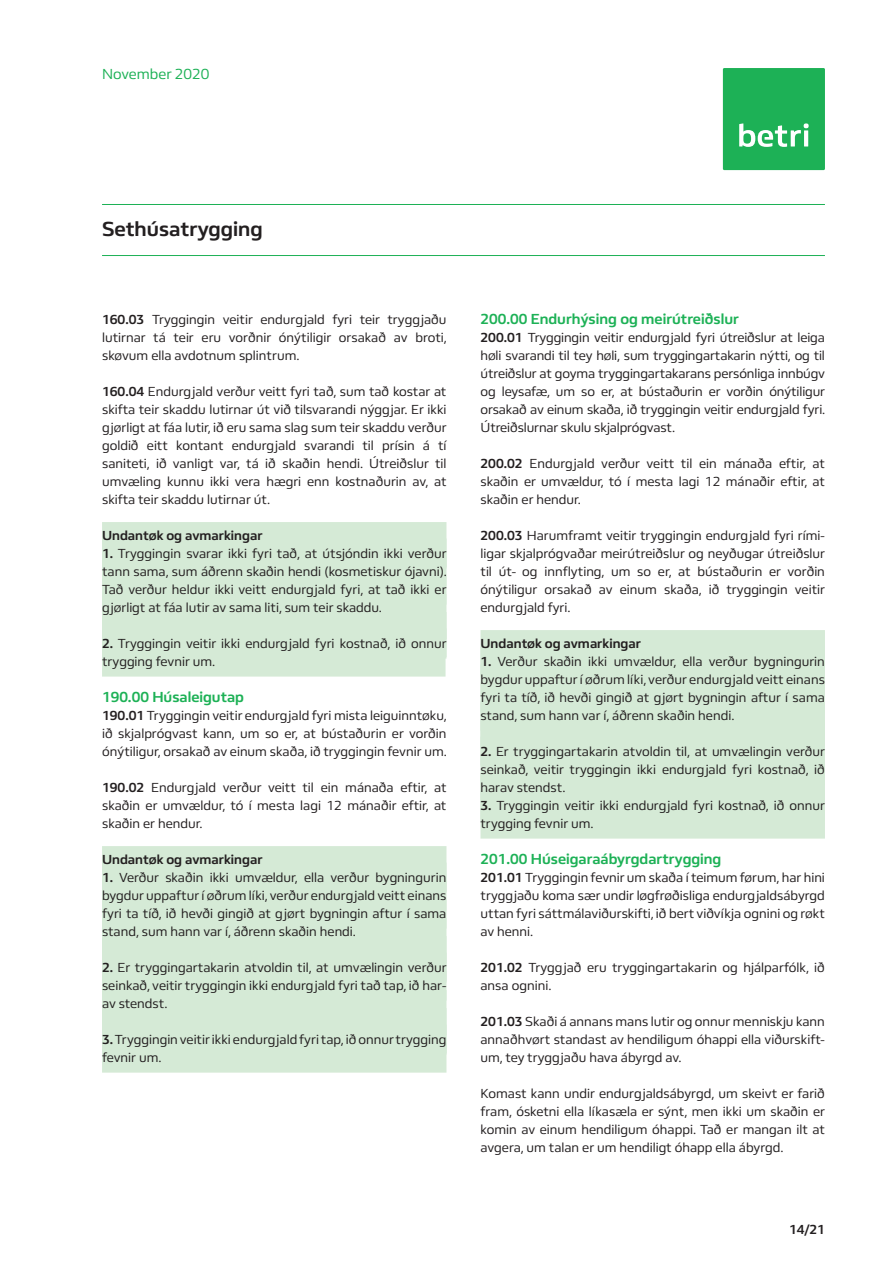
<style>
.page{position:relative;width:893px;height:1263px;background:#fff}
.page>*{position:absolute;margin:0;border:0;box-sizing:border-box;transform-origin:0 0}
.t1{font:700 21px "FS Hackney";color:#231f20}
.t2{font:700 15px "FS Hackney";color:#1db156}
.t3{font:15px "FS Hackney";color:#1db156}
.t4{font:13.5px/18px "FS Hackney";color:#231f20;text-align:justify}
.t5{font:700 13.5px "FS Hackney";color:#231f20}
.s1{font-weight:700}
</style>
<div class="page">
<div style="left:723px;top:68px;width:102px;height:102px;background:#1db156"></div>
<svg style="left:739px;top:123px;width:70px;height:24px"></svg>
<hr style="left:102px;top:204px;width:723px;height:1px;background:#1db156">
<hr style="left:102px;top:255px;width:723px;height:1px;background:#1db156">
<div style="left:102px;top:522px;width:344px;height:45px;background:#d5ead6"></div>
<div style="left:102px;top:557px;width:344px;height:30px;background:#d5ead6"></div>
<div style="left:102px;top:575px;width:344px;height:30px;background:#d5ead6"></div>
<div style="left:102px;top:594px;width:344px;height:45px;background:#d5ead6"></div>
<div style="left:102px;top:629px;width:344px;height:30px;background:#d5ead6"></div>
<div style="left:102px;top:647px;width:344px;height:30px;background:#d5ead6"></div>
<div style="left:102px;top:846px;width:344px;height:45px;background:#d5ead6"></div>
<div style="left:102px;top:881px;width:344px;height:30px;background:#d5ead6"></div>
<div style="left:102px;top:899px;width:344px;height:30px;background:#d5ead6"></div>
<div style="left:102px;top:918px;width:344px;height:45px;background:#d5ead6"></div>
<div style="left:102px;top:953px;width:344px;height:30px;background:#d5ead6"></div>
<div style="left:102px;top:971px;width:344px;height:30px;background:#d5ead6"></div>
<div style="left:102px;top:990px;width:344px;height:45px;background:#d5ead6"></div>
<div style="left:102px;top:1025px;width:344px;height:30px;background:#d5ead6"></div>
<div style="left:102px;top:1043px;width:344px;height:30px;background:#d5ead6"></div>
<div style="left:480px;top:630px;width:345px;height:45px;background:#d5ead6"></div>
<div style="left:480px;top:665px;width:345px;height:30px;background:#d5ead6"></div>
<div style="left:480px;top:683px;width:345px;height:30px;background:#d5ead6"></div>
<div style="left:480px;top:702px;width:345px;height:45px;background:#d5ead6"></div>
<div style="left:480px;top:737px;width:345px;height:30px;background:#d5ead6"></div>
<div style="left:480px;top:755px;width:345px;height:30px;background:#d5ead6"></div>
<div style="left:480px;top:774px;width:345px;height:45px;background:#d5ead6"></div>
<div style="left:480px;top:809px;width:345px;height:30px;background:#d5ead6"></div>
<p class="t3" style="left:102px;top:64px;width:109px">November 2020</p>
<h1 class="t1" style="left:102px;top:215px;width:162px">Sethúsatrygging</h1>
<p class="t4" style="left:102px;top:310px;width:346px"><span class="s1">160.03</span> Tryggingin veitir endurgjald fyri teir tryggjaðu lutirnar tá teir eru vorðnir ónýtiligir orsakað av broti, skøvum ella avdotnum splintrum.</p>
<p class="t4" style="left:102px;top:382px;width:346px"><span class="s1">160.04</span> Endurgjald verður veitt fyri tað, sum tað kostar at skifta teir skaddu lutirnar út við tilsvarandi nýggjar. Er ikki gjørligt at fáa lutir, ið eru sama slag sum teir skaddu verður goldið eitt kontant endurgjald svarandi til prísin á tí saniteti, ið vanligt var, tá ið skaðin hendi. Útreiðslur til umvæling kunnu ikki vera hægri enn kostnaðurin av, at skifta teir skaddu lutirnar út.</p>
<p class="t5" style="left:102px;top:526px;width:162px">Undantøk og avmarkingar</p>
<p class="t4" style="left:102px;top:544px;width:346px"><span class="s1">1.</span> Tryggingin svarar ikki fyri tað, at útsjóndin ikki verður tann sama, sum áðrenn skaðin hendi (kosmetiskur ójavni).<br>Tað verður heldur ikki veitt endurgjald fyri, at tað ikki er gjørligt at fáa lutir av sama liti, sum teir skaddu.</p>
<p class="t4" style="left:102px;top:634px;width:346px"><span class="s1">2.</span> Tryggingin veitir ikki endurgjald fyri kostnað, ið onnur trygging fevnir um.</p>
<p class="t2" style="left:102px;top:687px;width:143px">190.00 Húsaleigutap</p>
<p class="t4" style="left:102px;top:706px;width:346px"><span class="s1">190.01</span> Tryggingin veitir endurgjald fyri mista leiguinntøku, ið skjalprógvast kann, um so er, at bústaðurin er vorðin ónýtiligur, orsakað av einum skaða, ið tryggingin fevnir um.</p>
<p class="t4" style="left:102px;top:778px;width:346px"><span class="s1">190.02</span> Endurgjald verður veitt til ein mánaða eftir, at skaðin er umvældur, tó í mesta lagi 12 mánaðir eftir, at skaðin er hendur.</p>
<p class="t5" style="left:102px;top:850px;width:162px">Undantøk og avmarkingar</p>
<p class="t4" style="left:102px;top:868px;width:346px"><span class="s1">1.</span> Verður skaðin ikki umvældur, ella verður bygningurin bygdur uppaftur í øðrum líki, verður endurgjald veitt einans fyri ta tíð, ið hevði gingið at gjørt bygningin aftur í sama stand, sum hann var í, áðrenn skaðin hendi.</p>
<p class="t4" style="left:102px;top:958px;width:346px"><span class="s1">2.</span> Er tryggingartakarin atvoldin til, at umvælingin verður seinkað, veitir tryggingin ikki endurgjald fyri tað tap, ið har&shy;av stendst.</p>
<p class="t4" style="left:102px;top:1030px;width:346px"><span class="s1">3.</span> Tryggingin veitir ikki endurgjald fyri tap, ið onnur trygging fevnir um.</p>
<p class="t2" style="left:480px;top:309px;width:260px">200.00 Endurhýsing og meirútreiðslur</p>
<p class="t4" style="left:480px;top:328px;width:346px"><span class="s1">200.01</span> Tryggingin veitir endurgjald fyri útreiðslur at leiga høli svarandi til tey høli, sum tryggingartakarin nýtti, og til útreiðslur at goyma tryggingartakarans persónliga innbúgv og leysafæ, um so er, at bústaðurin er vorðin ónýtiligur orsakað av einum skaða, ið tryggingin veitir endurgjald fyri.<br>Útreiðslurnar skulu skjalprógvast.</p>
<p class="t4" style="left:480px;top:454px;width:346px"><span class="s1">200.02</span> Endurgjald verður veitt til ein mánaða eftir, at skaðin er umvældur, tó í mesta lagi 12 mánaðir eftir, at skaðin er hendur.</p>
<p class="t4" style="left:480px;top:526px;width:346px"><span class="s1">200.03</span> Harumframt veitir tryggingin endurgjald fyri rími&shy;ligar skjalprógvaðar meirútreiðslur og neyðugar útreiðslur til út- og innflyting, um so er, at bústaðurin er vorðin ónýtiligur orsakað av einum skaða, ið tryggingin veitir endurgjald fyri.</p>
<p class="t5" style="left:480px;top:634px;width:162px">Undantøk og avmarkingar</p>
<p class="t4" style="left:480px;top:652px;width:346px"><span class="s1">1.</span> Verður skaðin ikki umvældur, ella verður bygningurin bygdur uppaftur í øðrum líki, verður endurgjald veitt einans fyri ta tíð, ið hevði gingið at gjørt bygningin aftur í sama stand, sum hann var í, áðrenn skaðin hendi.</p>
<p class="t4" style="left:480px;top:742px;width:346px"><span class="s1">2.</span> Er tryggingartakarin atvoldin til, at umvælingin verður seinkað, veitir tryggingin ikki endurgjald fyri kostnað, ið harav stendst.</p>
<p class="t4" style="left:480px;top:796px;width:346px"><span class="s1">3.</span> Tryggingin veitir ikki endurgjald fyri kostnað, ið onnur trygging fevnir um.</p>
<p class="t2" style="left:480px;top:849px;width:242px">201.00 Húseigaraábyrgdartrygging</p>
<p class="t4" style="left:480px;top:868px;width:346px"><span class="s1">201.01</span> Tryggingin fevnir um skaða í teimum førum, har hini tryggjaðu koma sær undir løgfrøðisliga endurgjaldsábyrgd uttan fyri sáttmálaviðurskifti, ið bert viðvíkja ognini og røkt av henni.</p>
<p class="t4" style="left:480px;top:958px;width:346px"><span class="s1">201.02</span> Tryggjað eru tryggingartakarin og hjálparfólk, ið ansa ognini.</p>
<p class="t4" style="left:480px;top:1012px;width:346px"><span class="s1">201.03</span> Skaði á annans mans lutir og onnur menniskju kann annaðhvørt standast av hendiligum óhappi ella viðurskift&shy;um, tey tryggjaðu hava ábyrgd av.</p>
<p class="t4" style="left:480px;top:1084px;width:346px">Komast kann undir endurgjaldsábyrgd, um skeivt er farið fram, ósketni ella líkasæla er sýnt, men ikki um skaðin er komin av einum hendiligum óhappi. Tað er mangan ilt at avgera, um talan er um hendiligt óhapp ella ábyrgd.</p>
<p class="t5" style="left:789px;top:1220px;width:37px">14/21</p>
</div>
